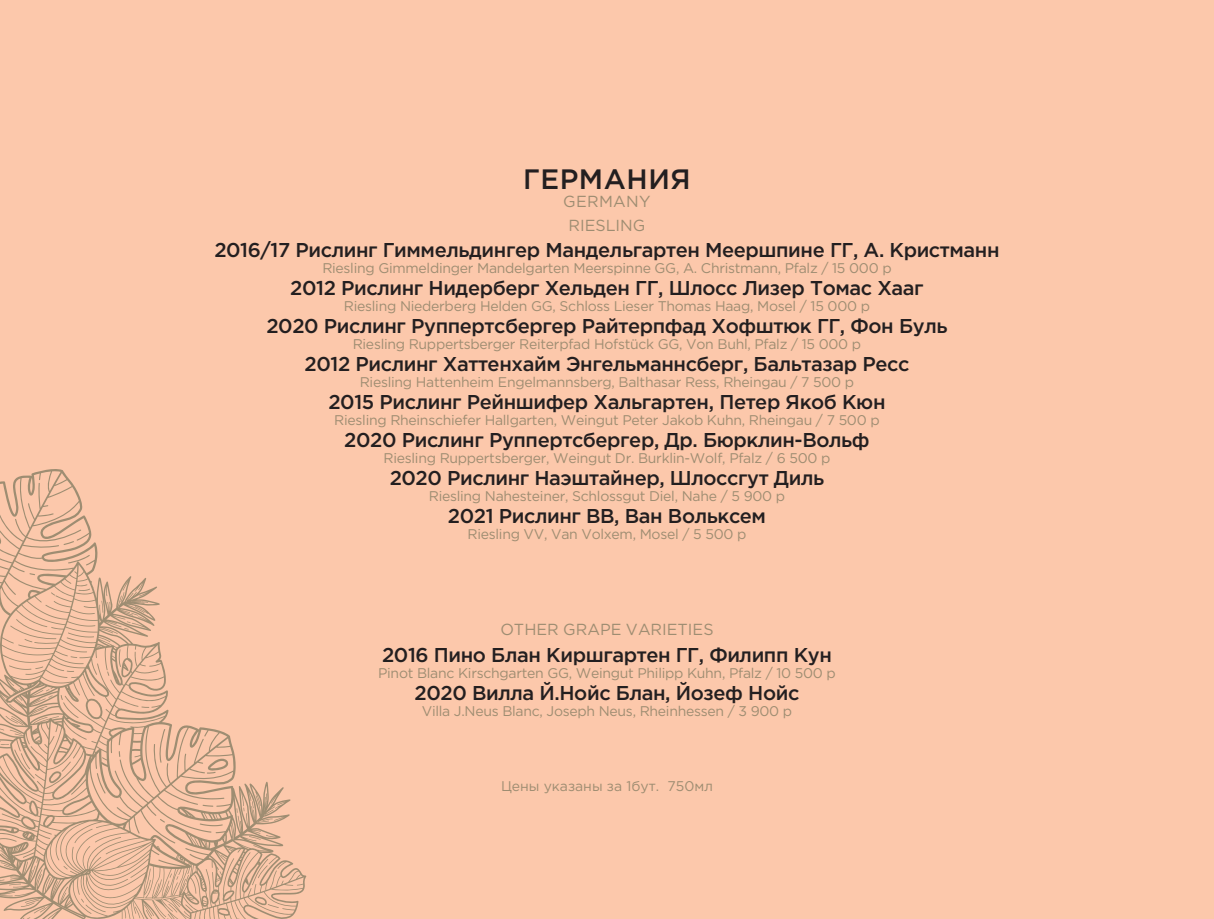
<style>
.page{position:relative;width:1214px;height:919px;background:#fff}
.page>*{position:absolute;margin:0;border:0;box-sizing:border-box;transform-origin:0 0}
.t1{font:500 28px "Gotham Pro";letter-spacing:.02em;color:#231f20}
.Стиль_абзаца_1{font:500 20px "Gotham Pro";letter-spacing:-.02em;color:#231f20}
.Стиль_абзаца_2{font:16px "Gotham Pro";color:#9e8d72}
.Стиль_абзаца_2-2{font:16px "Gotham Pro";letter-spacing:.02em;color:#9e8d72}
.Стиль_абзаца_2-3{font:14px "Gotham Pro";letter-spacing:-.02em;color:#9e8d72}
.Стиль_абзаца_2-4{font:14px "Gotham Pro";color:#9e8d72}
</style>
<div class="page">
<div style="left:0;top:0;width:1213px;height:918px;background:#fcc8ab"></div>
<svg style="left:0;top:469px;width:306px;height:449px"></svg>
<p class="t1" style="left:523px;top:163px;width:169px">ГЕРМАНИЯ</p>
<p class="Стиль_абзаца_2-2" style="left:563px;top:192px;width:89px">GERMANY</p>
<p class="Стиль_абзаца_2" style="left:568px;top:216px;width:78px">RIESLING</p>
<p class="Стиль_абзаца_1" style="left:214px;top:238px;width:786px">2016/17 Рислинг Гиммельдингер Мандельгартен Меершпине ГГ, А. Кристманн</p>
<p class="Стиль_абзаца_2-3" style="left:322px;top:260px;width:570px">Riesling Gimmeldinger Mandelgarten Meerspinne GG, A. Christmann, Pfalz / 15 000 р</p>
<p class="Стиль_абзаца_1" style="left:290px;top:276px;width:634px">2012 Рислинг Нидерберг Хельден ГГ, Шлосс Лизер Томас Хааг</p>
<p class="Стиль_абзаца_2-3" style="left:344px;top:298px;width:527px">Riesling Niederberg Helden GG, Schloss Lieser Thomas Haag, Mosel / 15 000 р</p>
<p class="Стиль_абзаца_1" style="left:266px;top:314px;width:682px">2020 Рислинг Руппертсбергер Райтерпфад Хофштюк ГГ, Фон Буль</p>
<p class="Стиль_абзаца_2-3" style="left:353px;top:336px;width:510px">Riesling Ruppertsberger Reiterpfad Hofstück GG, Von Buhl, Pfalz / 15 000 р</p>
<p class="Стиль_абзаца_1" style="left:304px;top:352px;width:606px">2012 Рислинг Хаттенхайм Энгельманнсберг, Бальтазар Ресс</p>
<p class="Стиль_абзаца_2-3" style="left:360px;top:374px;width:496px">Riesling Hattenheim Engelmannsberg, Balthasar Ress, Rheingau / 7 500 р</p>
<p class="Стиль_абзаца_1" style="left:328px;top:390px;width:558px">2015 Рислинг Рейншифер Хальгартен, Петер Якоб Кюн</p>
<p class="Стиль_абзаца_2-3" style="left:334px;top:412px;width:547px">Riesling Rheinschiefer Hallgarten, Weingut Peter Jakob Kuhn, Rheingau / 7 500 р</p>
<p class="Стиль_абзаца_1" style="left:344px;top:428px;width:527px">2020 Рислинг Руппертсбергер, Др. Бюрклин-Вольф</p>
<p class="Стиль_абзаца_2-3" style="left:383px;top:450px;width:448px">Riesling Ruppertsberger, Weingut Dr. Burklin-Wolf, Pfalz / 6 500 р</p>
<p class="Стиль_абзаца_1" style="left:389px;top:466px;width:436px">2020 Рислинг Наэштайнер, Шлоссгут Диль</p>
<p class="Стиль_абзаца_2-3" style="left:429px;top:488px;width:358px">Riesling Nahesteiner, Schlossgut Diel, Nahe / 5 900 р</p>
<p class="Стиль_абзаца_1" style="left:448px;top:504px;width:320px">2021 Рислинг ВВ, Ван Вольксем</p>
<p class="Стиль_абзаца_2-3" style="left:467px;top:526px;width:280px">Riesling VV, Van Volxem, Mosel / 5 500 р</p>
<p class="Стиль_абзаца_2" style="left:500px;top:620px;width:215px">OTHER GRAPE VARIETIES</p>
<p class="Стиль_абзаца_1" style="left:382px;top:643px;width:451px">2016 Пино Блан Киршгартен ГГ, Филипп Кун</p>
<p class="Стиль_абзаца_2-3" style="left:378px;top:665px;width:459px">Pinot Blanc Kirschgarten GG, Weingut Philipp Kuhn, Pfalz / 10 500 р</p>
<p class="Стиль_абзаца_1" style="left:414px;top:681px;width:386px">2020 Вилла Й.Нойс Блан, Йозеф Нойс</p>
<p class="Стиль_абзаца_2-3" style="left:422px;top:703px;width:372px">Villa J.Neus Blanc, Joseph Neus, Rheinhessen / 3 900 р</p>
<p class="Стиль_абзаца_2-4" style="left:501px;top:778px;width:213px">Цены указаны за 1бут. 750мл</p>
</div>
